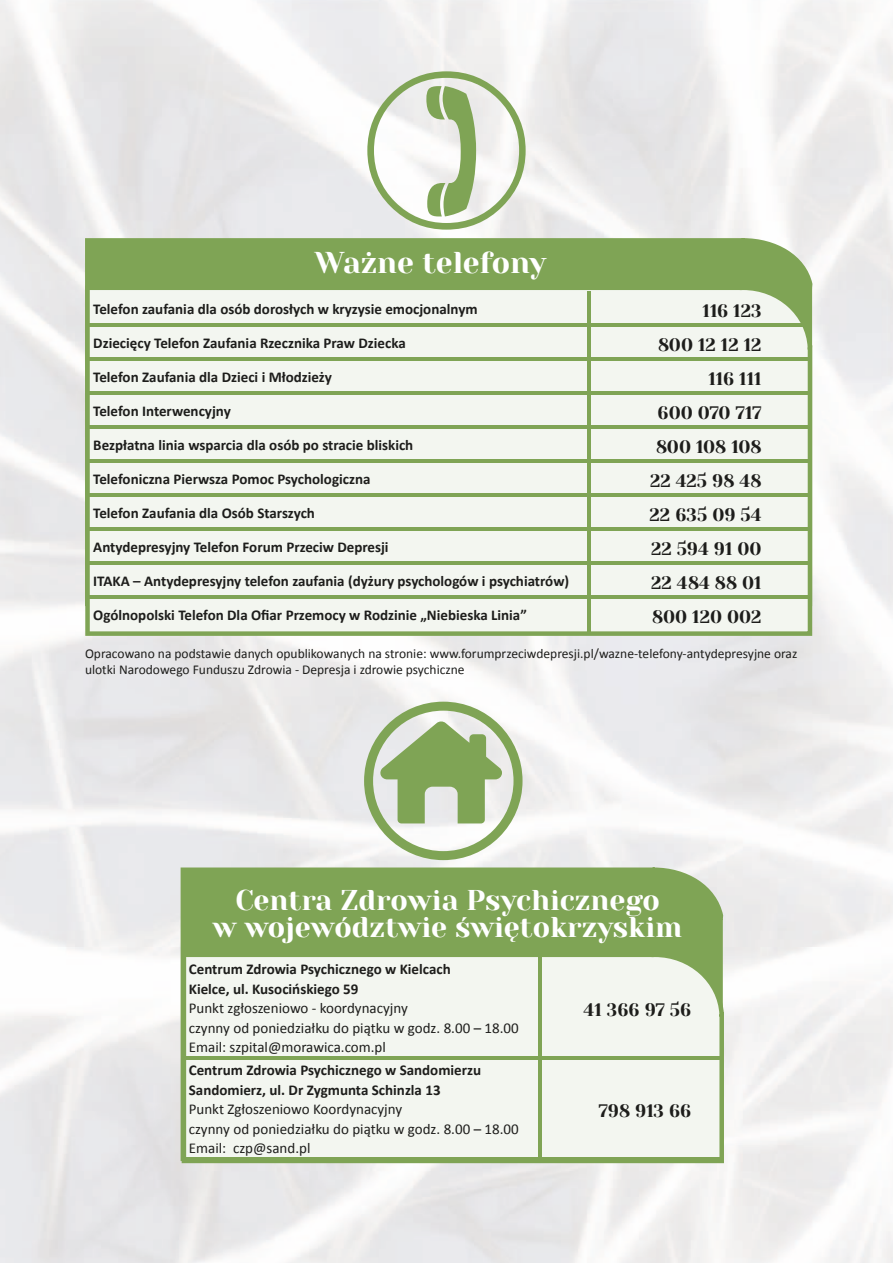
<style>
.page{position:relative;width:893px;height:1263px;background:#fff}
.page>*{position:absolute;margin:0;border:0;box-sizing:border-box;transform-origin:0 0}
.t1{font:30px "Yeseva One";color:#fff}
.t2{font:28.5px/27px "Yeseva One";color:#fff;text-align:center}
.t3{font:18px "Yeseva One";color:#1d1d1b}
.t4{font:700 15px/19.5px "Calibri";color:#1d1d1b}
.t5{font:15px/19.5px "Calibri";color:#1d1d1b}
.t6{font:13.5px/16.2px "Calibri";color:#1d1d1b}
</style>
<div class="page">
<div style="left:85px;top:238px;width:727px;height:48px;background:#7fa455"></div>
<svg style="left:85px;top:286px;width:727px;height:350px;fill:#f3f6f0"></svg>
<hr style="left:588px;top:291px;width:3px;height:33px;background:#7fa455">
<hr style="left:87px;top:324px;width:723px;height:3px;background:#7fa455">
<hr style="left:588px;top:327px;width:3px;height:31px;background:#7fa455">
<hr style="left:87px;top:358px;width:723px;height:3px;background:#7fa455">
<hr style="left:588px;top:361px;width:3px;height:31px;background:#7fa455">
<hr style="left:87px;top:392px;width:723px;height:3px;background:#7fa455">
<hr style="left:588px;top:395px;width:3px;height:31px;background:#7fa455">
<hr style="left:87px;top:426px;width:723px;height:3px;background:#7fa455">
<hr style="left:588px;top:429px;width:3px;height:31px;background:#7fa455">
<hr style="left:87px;top:460px;width:723px;height:3px;background:#7fa455">
<hr style="left:588px;top:463px;width:3px;height:31px;background:#7fa455">
<hr style="left:87px;top:494px;width:723px;height:3px;background:#7fa455">
<hr style="left:588px;top:497px;width:3px;height:31px;background:#7fa455">
<hr style="left:87px;top:528px;width:723px;height:3px;background:#7fa455">
<hr style="left:588px;top:531px;width:3px;height:31px;background:#7fa455">
<hr style="left:87px;top:562px;width:723px;height:3px;background:#7fa455">
<hr style="left:588px;top:565px;width:3px;height:31px;background:#7fa455">
<hr style="left:87px;top:596px;width:723px;height:3px;background:#7fa455">
<hr style="left:588px;top:599px;width:3px;height:32px;background:#7fa455">
<div style="left:181px;top:867px;width:542px;height:294px;background:#7fa455"></div>
<div style="left:182px;top:952px;width:542px;height:211px;background:#f3f6f0"></div>
<hr style="left:183px;top:1157px;width:540px;height:4px;background:#7fa455">
<hr style="left:538px;top:957px;width:4px;height:99px;background:#7fa455">
<hr style="left:183px;top:1056px;width:540px;height:3px;background:#7fa455">
<hr style="left:538px;top:1059px;width:4px;height:98px;background:#7fa455">
<svg style="left:364px;top:702px;width:158px;height:158px"></svg>
<svg style="left:367px;top:69px;width:159px;height:161px"></svg>
<h1 class="t1" style="left:315px;top:246px;width:233px">Ważne telefony</h1>
<p class="t4" style="left:93px;top:300px;width:386px">Telefon zaufania dla osób dorosłych w kryzysie emocjonalnym</p>
<p class="t3" style="left:702px;top:300px;width:61px">116 123</p>
<p class="t4" style="left:93px;top:334px;width:314px">Dziecięcy Telefon Zaufania Rzecznika Praw Dziecka</p>
<p class="t3" style="left:658px;top:334px;width:105px">800 12 12 12</p>
<p class="t4" style="left:93px;top:368px;width:240px">Telefon Zaufania dla Dzieci i Młodzieży</p>
<p class="t3" style="left:708px;top:368px;width:55px">116 111</p>
<p class="t4" style="left:93px;top:402px;width:139px">Telefon Interwencyjny</p>
<p class="t3" style="left:657px;top:402px;width:106px">600 070 717</p>
<p class="t4" style="left:93px;top:436px;width:322px">Bezpłatna linia wsparcia dla osób po stracie bliskich</p>
<p class="t3" style="left:656px;top:436px;width:107px">800 108 108</p>
<p class="t4" style="left:93px;top:470px;width:279px">Telefoniczna Pierwsza Pomoc Psychologiczna</p>
<p class="t3" style="left:650px;top:470px;width:113px">22 425 98 48</p>
<p class="t4" style="left:93px;top:504px;width:223px">Telefon Zaufania dla Osób Starszych</p>
<p class="t3" style="left:650px;top:504px;width:114px">22 635 09 54</p>
<p class="t4" style="left:93px;top:539px;width:297px">Antydepresyjny Telefon Forum Przeciw Depresji</p>
<p class="t3" style="left:651px;top:538px;width:112px">22 594 91 00</p>
<p class="t4" style="left:93px;top:573px;width:477px">ITAKA – Antydepresyjny telefon zaufania (dyżury psychologów i psychiatrów)</p>
<p class="t3" style="left:651px;top:572px;width:112px">22 484 88 01</p>
<p class="t4" style="left:93px;top:607px;width:435px">Ogólnopolski Telefon Dla Ofiar Przemocy w Rodzinie „Niebieska Linia”</p>
<p class="t3" style="left:652px;top:606px;width:111px">800 120 002</p>
<p class="t6" style="left:85px;top:647px;width:714px">Opracowano na podstawie danych opublikowanych na stronie: www.forumprzeciwdepresji.pl/wazne-telefony-antydepresyjne oraz ulotki Narodowego Funduszu Zdrowia - Depresja i zdrowie psychiczne</p>
<h2 class="t2" style="left:213px;top:887px;width:471px">Centra Zdrowia Psychicznego<br>w województwie świętokrzyskim</h2>
<p class="t4" style="left:189px;top:960px;width:263px">Centrum Zdrowia Psychicznego w Kielcach<br>Kielce, ul. Kusocińskiego 59</p>
<p class="t5" style="left:189px;top:999px;width:331px">Punkt zgłoszeniowo - koordynacyjny<br>czynny od poniedziałku do piątku w godz. 8.00 – 18.00<br>Email: szpital@morawica.com.pl</p>
<p class="t3" style="left:584px;top:999px;width:109px">41 366 97 56</p>
<p class="t4" style="left:189px;top:1062px;width:294px">Centrum Zdrowia Psychicznego w Sandomierzu<br>Sandomierz, ul. Dr Zygmunta Schinzla 13</p>
<p class="t5" style="left:189px;top:1101px;width:331px">Punkt Zgłoszeniowo Koordynacyjny<br>czynny od poniedziałku do piątku w godz. 8.00 – 18.00<br>Email: czp@sand.pl</p>
<p class="t3" style="left:599px;top:1100px;width:94px">798 913 66</p>
</div>
